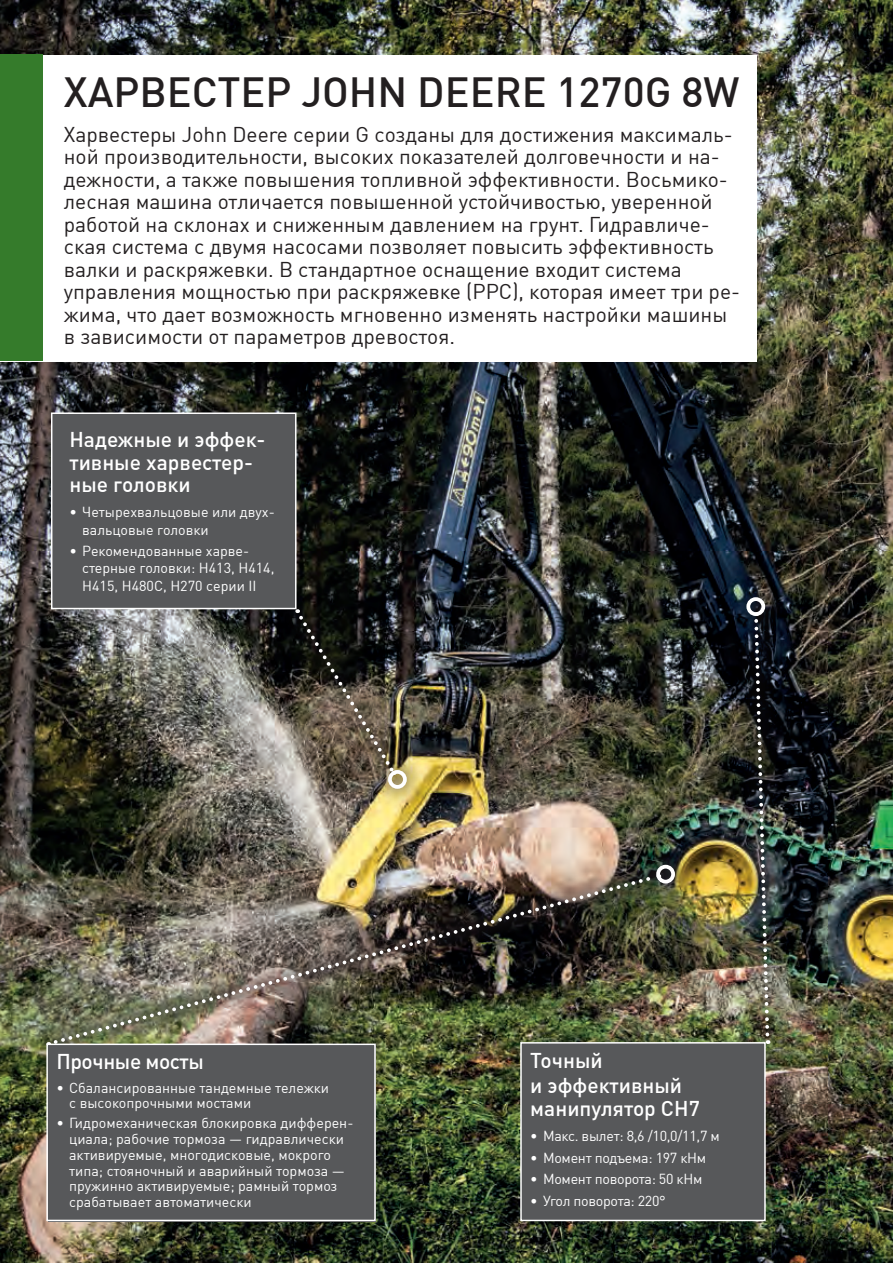
<style>
.page{position:relative;width:893px;height:1263px;background:#fff}
.page>*{position:absolute;margin:0;border:0;box-sizing:border-box;transform-origin:0 0}
.t1{font:500 41.4px "DIN Cyr";color:#231f20}
.t2{font:21px/22.5px "DIN Cyr";color:#231f20}
.t3{font:500 21px/22.5px "DIN Cyr";color:#fff}
.t4{font:500 21px "DIN Cyr";letter-spacing:-.02em;color:#fff}
.t5{font:14.25px/15.8px "DIN Cyr";color:#fff}
.t6{font:14.25px "DIN Cyr";letter-spacing:-.02em;color:#fff}
</style>
<div class="page">
<img style="left:0;top:0;width:893px;height:1263px">
<div style="left:1px;top:55px;width:756px;height:306px;background:#fff"></div>
<div style="left:0;top:54px;width:43px;height:307px;background:#357b2b"></div>
<img style="left:29px;top:847px;width:664px;height:216px">
<img style="left:51px;top:872px;width:608px;height:174px">
<div style="left:656px;top:865px;width:19px;height:18px;border:4px solid #fff;border-radius:50%"></div>
<img style="left:278px;top:592px;width:147px;height:214px">
<svg style="left:296px;top:609px;width:101px;height:166px;background:#474137"></svg>
<div style="left:388px;top:770px;width:19px;height:19px;border:4px solid #fff;border-radius:50%"></div>
<img style="left:729px;top:579px;width:58px;height:482px">
<img style="left:752px;top:612px;width:19px;height:432px">
<div style="left:746px;top:597px;width:19px;height:19px;border:4px solid #fff;border-radius:50%"></div>
<div style="left:521px;top:1043px;width:244px;height:177px;background:#57585a"></div>
<div style="left:520px;top:1042px;width:246px;height:179px;border:2px solid #fff"></div>
<div style="left:48px;top:1044px;width:328px;height:178px;background:#57585a"></div>
<div style="left:52px;top:413px;width:244px;height:195px;background:#57585a"></div>
<div style="left:51px;top:412px;width:246px;height:197px;border:2px solid #fff"></div>
<div style="left:46px;top:1043px;width:330px;height:178px;border:2px solid #fff"></div>
<h1 class="t1" style="left:64px;top:68px;width:677px">ХАРВЕСТЕР JOHN DEERE 1270G 8W</h1>
<p class="t2" style="left:64px;top:123px;width:678px">Харвестеры John Deere серии G созданы для достижения максималь&shy;ной производительности, высоких показателей долговечности и на&shy;дежности, а также повышения топливной эффективности. Восьмико&shy;лесная машина отличается повышенной устойчивостью, уверенной работой на склонах и сниженным давлением на грунт. Гидравличе&shy;ская система с двумя насосами позволяет повысить эффективность валки и раскряжевки. В стандартное оснащение входит система управления мощностью при раскряжевке (PPC), которая имеет три ре&shy;жима, что дает возможность мгновенно изменять настройки машины в зависимости от параметров древостоя.</p>
<p class="t3" style="left:69px;top:428px;width:198px">Надежные и эффек&shy;тивные харвестер&shy;ные головки</p>
<p class="t5" style="left:82px;top:504px;width:194px;line-height:17.2px;text-indent:-13px">• Четырехвальцовые или двух&shy;вальцовые головки</p>
<p class="t5" style="left:82px;top:542px;width:194px;line-height:17.2px;text-indent:-13px">• Рекомендованные харве&shy;стерные головки: H413, H414,<br>H415, H480C, H270 серии II</p>
<p class="t4" style="left:56px;top:1049px;width:149px">Прочные мосты</p>
<p class="t5" style="left:69px;top:1080px;width:262px;text-indent:-13px">• Сбалансированные тандемные тележки с высокопрочными мостами</p>
<p class="t5" style="left:69px;top:1115px;width:286px;text-indent:-13px">• Гидромеханическая блокировка дифферен&shy;циала; рабочие тормоза — гидравлически активируемые, многодисковые, мокрого типа; стояночный и аварийный тормоза — пружинно активируемые; рамный тормоз срабатывает автоматически</p>
<p class="t3" style="left:530px;top:1048px;width:153px;line-height:25.2px">Точный<br>и эффективный</p>
<p class="t3" style="left:530px;top:1097px;width:171px">манипулятор CH7</p>
<p class="t6" style="left:530px;top:1128px;width:191px">• Макс. вылет: 8,6 /10,0/11,7 м</p>
<p class="t6" style="left:530px;top:1149px;width:177px">• Момент подъема: 197 кНм</p>
<p class="t6" style="left:530px;top:1171px;width:174px">• Момент поворота: 50 кНм</p>
<p class="t6" style="left:530px;top:1192px;width:137px">• Угол поворота: 220°</p>
</div>
